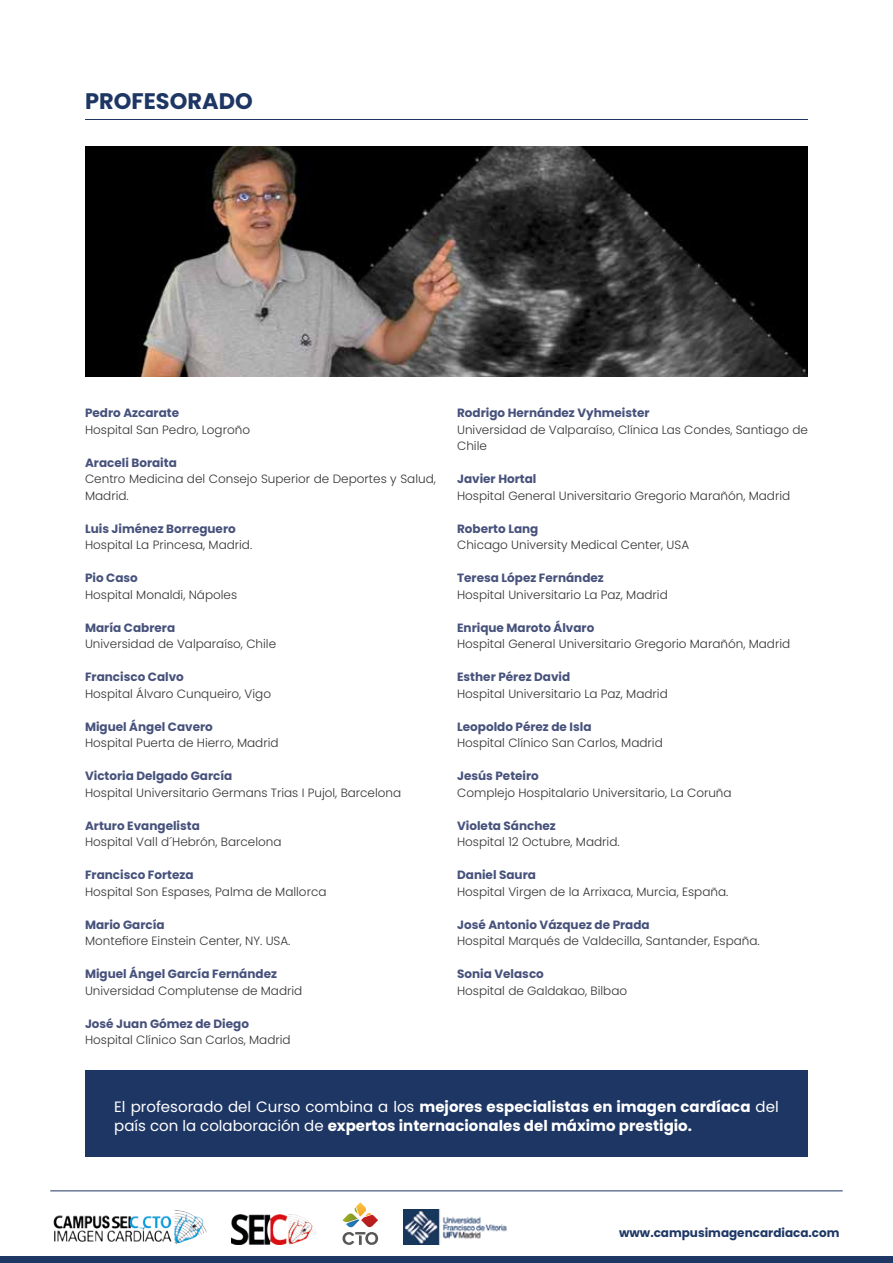
<style>
.page{position:relative;width:893px;height:1263px;background:#fff}
.page>*{position:absolute;margin:0;border:0;box-sizing:border-box;transform-origin:0 0}
.t1{font:700 22.5px "Poppins";color:#1e3664}
.t2{font:700 15px/19.5px "Poppins";color:#fff}
.t3{font:300 12px/16.5px "Poppins";color:#333}
.t4{font:700 12px "Poppins";color:#47527c}
.t5{font:700 12px "Poppins";color:#1e3765}
.s1{font-weight:400}
</style>
<div class="page">
<hr style="left:51px;top:1190px;width:791px;height:1px;background:#1e3764">
<div style="left:0;top:1257px;width:893px;height:6px;background:#1e3765"></div>
<img style="left:53px;top:1210px;width:153px;height:35px">
<img style="left:404px;top:1209px;width:103px;height:36px">
<svg style="left:342px;top:1202px;width:36px;height:43px"></svg>
<img style="left:232px;top:1215px;width:85px;height:30px">
<hr style="left:85px;top:119px;width:723px;height:1px;background:#1e3664">
<img style="left:85px;top:147px;width:723px;height:229px">
<div style="left:85px;top:1070px;width:723px;height:87px;background:#1e3664"></div>
<h1 class="t1" style="left:85px;top:88px;width:169px">PROFESORADO</h1>
<p class="t4" style="left:85px;top:406px;width:96px">Pedro Azcarate</p>
<p class="t3" style="left:85px;top:421px;width:167px">Hospital San Pedro, Logroño</p>
<p class="t4" style="left:85px;top:456px;width:93px">Araceli Boraita</p>
<p class="t3" style="left:85px;top:471px;width:352px">Centro Medicina del Consejo Superior de Deportes y Salud,<br>Madrid.</p>
<p class="t4" style="left:85px;top:522px;width:152px">Luis Jiménez Borreguero</p>
<p class="t3" style="left:85px;top:537px;width:169px">Hospital La Princesa, Madrid.</p>
<p class="t4" style="left:85px;top:571px;width:54px">Pio Caso</p>
<p class="t3" style="left:85px;top:586px;width:154px">Hospital Monaldi, Nápoles</p>
<p class="t4" style="left:85px;top:621px;width:92px">María Cabrera</p>
<p class="t3" style="left:85px;top:636px;width:193px">Universidad de Valparaíso, Chile</p>
<p class="t4" style="left:85px;top:670px;width:100px">Francisco Calvo</p>
<p class="t3" style="left:85px;top:685px;width:188px">Hospital Álvaro Cunqueiro, Vigo</p>
<p class="t4" style="left:85px;top:720px;width:129px">Miguel Ángel Cavero</p>
<p class="t3" style="left:85px;top:735px;width:195px">Hospital Puerta de Hierro, Madrid</p>
<p class="t4" style="left:85px;top:769px;width:149px">Victoria Delgado García</p>
<p class="t3" style="left:85px;top:784px;width:318px">Hospital Universitario Germans Trias I Pujol, Barcelona</p>
<p class="t4" style="left:85px;top:819px;width:116px">Arturo Evangelista</p>
<p class="t3" style="left:85px;top:834px;width:198px">Hospital Vall d´Hebrón, Barcelona</p>
<p class="t4" style="left:85px;top:868px;width:110px">Francisco Forteza</p>
<p class="t3" style="left:85px;top:883px;width:243px">Hospital Son Espases, Palma de Mallorca</p>
<p class="t4" style="left:85px;top:918px;width:81px">Mario García</p>
<p class="t3" style="left:85px;top:933px;width:207px">Montefiore Einstein Center, NY. USA.</p>
<p class="t4" style="left:85px;top:967px;width:193px">Miguel Ángel García Fernández</p>
<p class="t3" style="left:85px;top:982px;width:219px">Universidad Complutense de Madrid</p>
<p class="t4" style="left:85px;top:1017px;width:165px">José Juan Gómez de Diego</p>
<p class="t3" style="left:85px;top:1032px;width:207px">Hospital Clínico San Carlos, Madrid</p>
<p class="t4" style="left:457px;top:406px;width:194px">Rodrigo Hernández Vyhmeister</p>
<p class="t3" style="left:457px;top:421px;width:352px">Universidad de Valparaíso, Clínica Las Condes, Santiago de<br>Chile</p>
<p class="t4" style="left:457px;top:472px;width:81px">Javier Hortal</p>
<p class="t3" style="left:457px;top:487px;width:335px">Hospital General Universitario Gregorio Marañón, Madrid</p>
<p class="t4" style="left:457px;top:522px;width:83px">Roberto Lang</p>
<p class="t3" style="left:457px;top:537px;width:234px">Chicago University Medical Center, USA</p>
<p class="t4" style="left:457px;top:571px;width:148px">Teresa López Fernández</p>
<p class="t3" style="left:457px;top:586px;width:212px">Hospital Universitario La Paz, Madrid</p>
<p class="t4" style="left:457px;top:621px;width:139px">Enrique Maroto Álvaro</p>
<p class="t3" style="left:457px;top:636px;width:335px">Hospital General Universitario Gregorio Marañón, Madrid</p>
<p class="t4" style="left:457px;top:670px;width:115px">Esther Pérez David</p>
<p class="t3" style="left:457px;top:685px;width:212px">Hospital Universitario La Paz, Madrid</p>
<p class="t4" style="left:457px;top:720px;width:136px">Leopoldo Pérez de Isla</p>
<p class="t3" style="left:457px;top:735px;width:207px">Hospital Clínico San Carlos, Madrid</p>
<p class="t4" style="left:457px;top:769px;width:83px">Jesús Peteiro</p>
<p class="t3" style="left:457px;top:784px;width:276px">Complejo Hospitalario Universitario, La Coruña</p>
<p class="t4" style="left:457px;top:819px;width:100px">Violeta Sánchez</p>
<p class="t3" style="left:457px;top:834px;width:164px">Hospital 12 Octubre, Madrid.</p>
<p class="t4" style="left:457px;top:868px;width:80px">Daniel Saura</p>
<p class="t3" style="left:457px;top:883px;width:273px">Hospital Virgen de la Arrixaca, Murcia, España.</p>
<p class="t4" style="left:457px;top:918px;width:194px">José Antonio Vázquez de Prada</p>
<p class="t3" style="left:457px;top:933px;width:304px">Hospital Marqués de Valdecilla, Santander, España.</p>
<p class="t4" style="left:457px;top:967px;width:88px">Sonia Velasco</p>
<p class="t3" style="left:457px;top:982px;width:172px">Hospital de Galdakao, Bilbao</p>
<p class="t2" style="left:114px;top:1097px;width:666px"><span class="s1">El profesorado del Curso combina a los</span> mejores especialistas en imagen cardíaca <span class="s1">del país con la colaboración de</span> expertos internacionales del máximo prestigio.</p>
<p class="t5" style="left:619px;top:1226px;width:222px">www.campusimagencardiaca.com</p>
</div>
